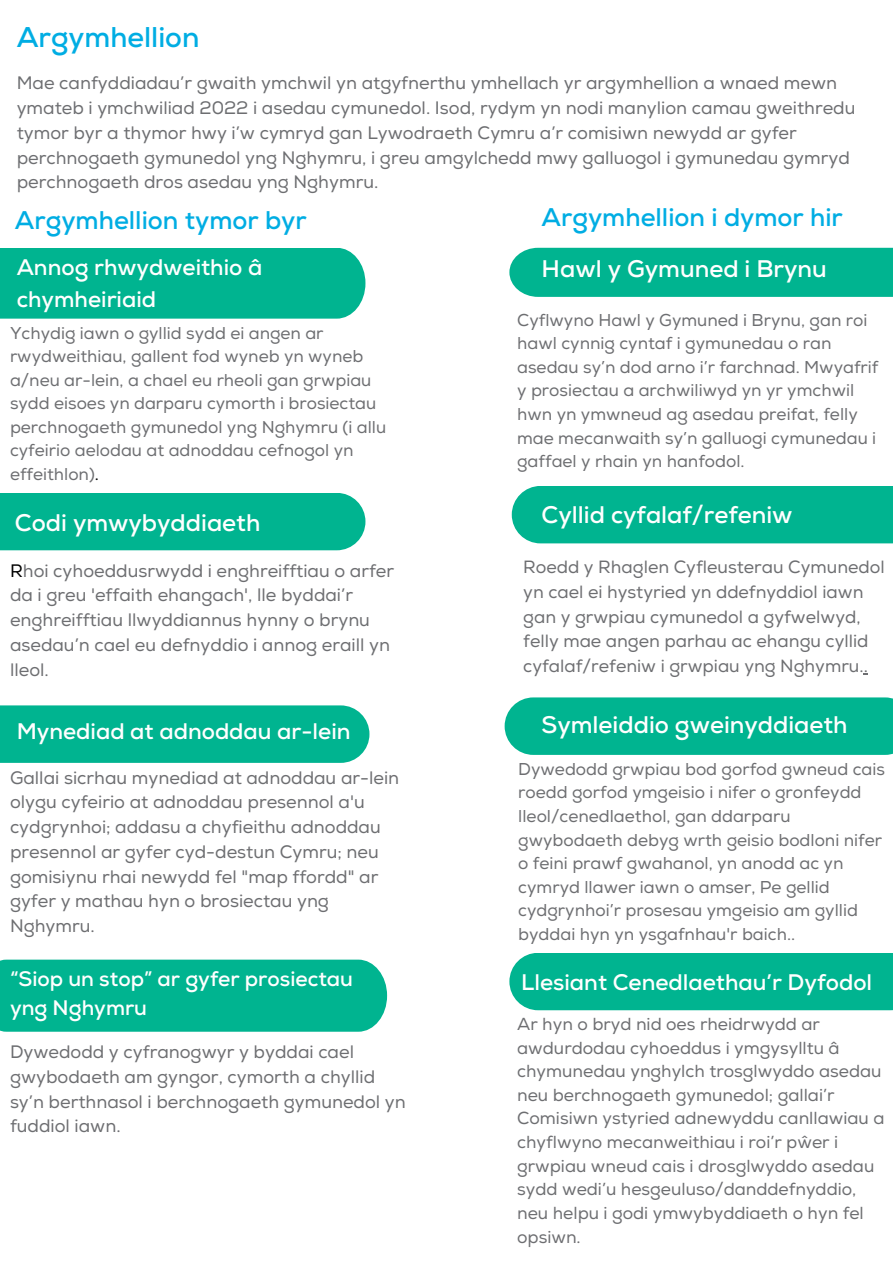
<style>
.page{position:relative;width:893px;height:1264px;background:#fff}
.page>*{position:absolute;margin:0;border:0;box-sizing:border-box;transform-origin:0 0}
.t1{font:700 28.5px "Nexa";color:#00ade3}
.t2{font:700 25.5px "Nexa";color:#00ade3}
.t3{font:700 24px "Nexa";color:#fff}
.t4{font:700 22.5px/31.5px "Nexa";color:#fff}
.t5{font:700 21px/29.2px "Nexa";color:#fff}
.t6{font:18px/24.8px "Nexa";color:#6d6e71}
.t7{font:17.7px/24.8px "Nexa";color:#6d6e71}
.t8{font:17.4px/23.7px "Nexa";color:#6d6e71}
.t9{font:17.1px/23.7px "Nexa";color:#6d6e71}
.s1{color:#000}
</style>
<div class="page">
<div style="left:0;top:248px;width:365px;height:70px;background:#00b490"></div>
<div style="left:0;top:493px;width:365px;height:57px;background:#00b490"></div>
<div style="left:0;top:705px;width:369px;height:58px;background:#00b490"></div>
<div style="left:0;top:959px;width:387px;height:72px;background:#00b490"></div>
<div style="left:509px;top:248px;width:383px;height:49px;background:#00b490"></div>
<div style="left:511px;top:486px;width:381px;height:57px;background:#00b490"></div>
<div style="left:504px;top:697px;width:388px;height:58px;background:#00b490"></div>
<div style="left:509px;top:953px;width:383px;height:57px;background:#00b490"></div>
<h1 class="t1" style="left:17px;top:21px;width:184px">Argymhellion</h1>
<p class="t6" style="left:17px;top:71px;width:840px">Mae canfyddiadau’r gwaith ymchwil yn atgyfnerthu ymhellach yr argymhellion a wnaed mewn ymateb i ymchwiliad 2022 i asedau cymunedol. Isod, rydym yn nodi manylion camau gweithredu tymor byr a thymor hwy i’w cymryd gan Lywodraeth Cymru a’r comisiwn newydd ar gyfer perchnogaeth gymunedol yng Nghymru, i greu amgylchedd mwy galluogol i gymunedau gymryd perchnogaeth dros asedau yng Nghymru.</p>
<h2 class="t2" style="left:15px;top:205px;width:293px">Argymhellion tymor byr</h2>
<h2 class="t4" style="left:17px;top:252px;width:247px">Annog rhwydweithio â chymheiriaid</h2>
<h3 class="t9" style="left:10px;top:321px;width:377px">Ychydig iawn o gyllid sydd ei angen ar rwydweithiau, gallent fod wyneb yn wyneb a/neu ar-lein, a chael eu rheoli gan grwpiau sydd eisoes yn darparu cymorth i brosiectau perchnogaeth gymunedol yng Nghymru (i allu cyfeirio aelodau at adnoddau cefnogol yn effeithlon)<span class="s1">.</span></h3>
<p class="t2" style="left:541px;top:202px;width:303px">Argymhellion i dymor hir</p>
<h3 class="t3" style="left:541px;top:255px;width:287px">Hawl y Gymuned i Brynu</h3>
<p class="t9" style="left:517px;top:308px;width:363px">Cyflwyno Hawl y Gymuned i Brynu, gan roi hawl cynnig cyntaf i gymunedau o ran asedau sy’n dod arno i’r farchnad. Mwyafrif y prosiectau a archwiliwyd yn yr ymchwil hwn yn ymwneud ag asedau preifat, felly mae mecanwaith sy’n galluogi cymunedau i gaffael y rhain yn hanfodol.</p>
<h3 class="t3" style="left:541px;top:500px;width:252px">Cyllid cyfalaf/refeniw</h3>
<p class="t7" style="left:523px;top:555px;width:363px">Roedd y Rhaglen Cyfleusterau Cymunedol yn cael ei hystyried yn ddefnyddiol iawn gan y grwpiau cymunedol a gyfwelwyd, felly mae angen parhau ac ehangu cyllid cyfalaf/refeniw i grwpiau yng Nghymru..</p>
<h2 class="t3" style="left:541px;top:711px;width:307px">Symleiddio gweinyddiaeth</h2>
<p class="t9" style="left:518px;top:757px;width:368px">Dywedodd grwpiau bod gorfod gwneud cais roedd gorfod ymgeisio i nifer o gronfeydd lleol/cenedlaethol, gan ddarparu gwybodaeth debyg wrth geisio bodloni nifer o feini prawf gwahanol, yn anodd ac yn cymryd llawer iawn o amser, Pe gellid cydgrynhoi’r prosesau ymgeisio am gyllid byddai hyn yn ysgafnhau'r baich..</p>
<h3 class="t4" style="left:521px;top:967px;width:352px">Llesiant Cenedlaethau’r Dyfodol</h3>
<p class="t8" style="left:517px;top:1012px;width:369px">Ar hyn o bryd nid oes rheidrwydd ar awdurdodau cyhoeddus i ymgysylltu â chymunedau ynghylch trosglwyddo asedau neu berchnogaeth gymunedol; gallai’r Comisiwn ystyried adnewyddu canllawiau a chyflwyno mecanweithiau i roi’r pŵer i grwpiau wneud cais i drosglwyddo asedau sydd wedi’u hesgeuluso/danddefnyddio, neu helpu i godi ymwybyddiaeth o hyn fel opsiwn.</p>
<h2 class="t3" style="left:15px;top:508px;width:247px">Codi ymwybyddiaeth</h2>
<p class="t6" style="left:10px;top:558px;width:385px"><span class="s1">R</span>hoi cyhoeddusrwydd i enghreifftiau o arfer da i greu 'effaith ehangach', lle byddai’r enghreifftiau llwyddiannus hynny o brynu asedau’n cael eu defnyddio i annog eraill yn lleol.</p>
<p class="t4" style="left:17px;top:716px;width:335px">Mynediad at adnoddau ar-lein</p>
<p class="t6" style="left:10px;top:765px;width:390px">Gallai sicrhau mynediad at adnoddau ar-lein olygu cyfeirio at adnoddau presennol a'u cydgrynhoi; addasu a chyfieithu adnoddau presennol ar gyfer cyd-destun Cymru; neu gomisiynu rhai newydd fel "map ffordd" ar gyfer y mathau hyn o brosiectau yng Nghymru.</p>
<h2 class="t5" style="left:10px;top:965px;width:344px">“Siop un stop” ar gyfer prosiectau yng Nghymru</h2>
<h2 class="t6" style="left:10px;top:1040px;width:397px">Dywedodd y cyfranogwyr y byddai cael gwybodaeth am gyngor, cymorth a chyllid sy’n berthnasol i berchnogaeth gymunedol yn fuddiol iawn.</h2>
</div>
